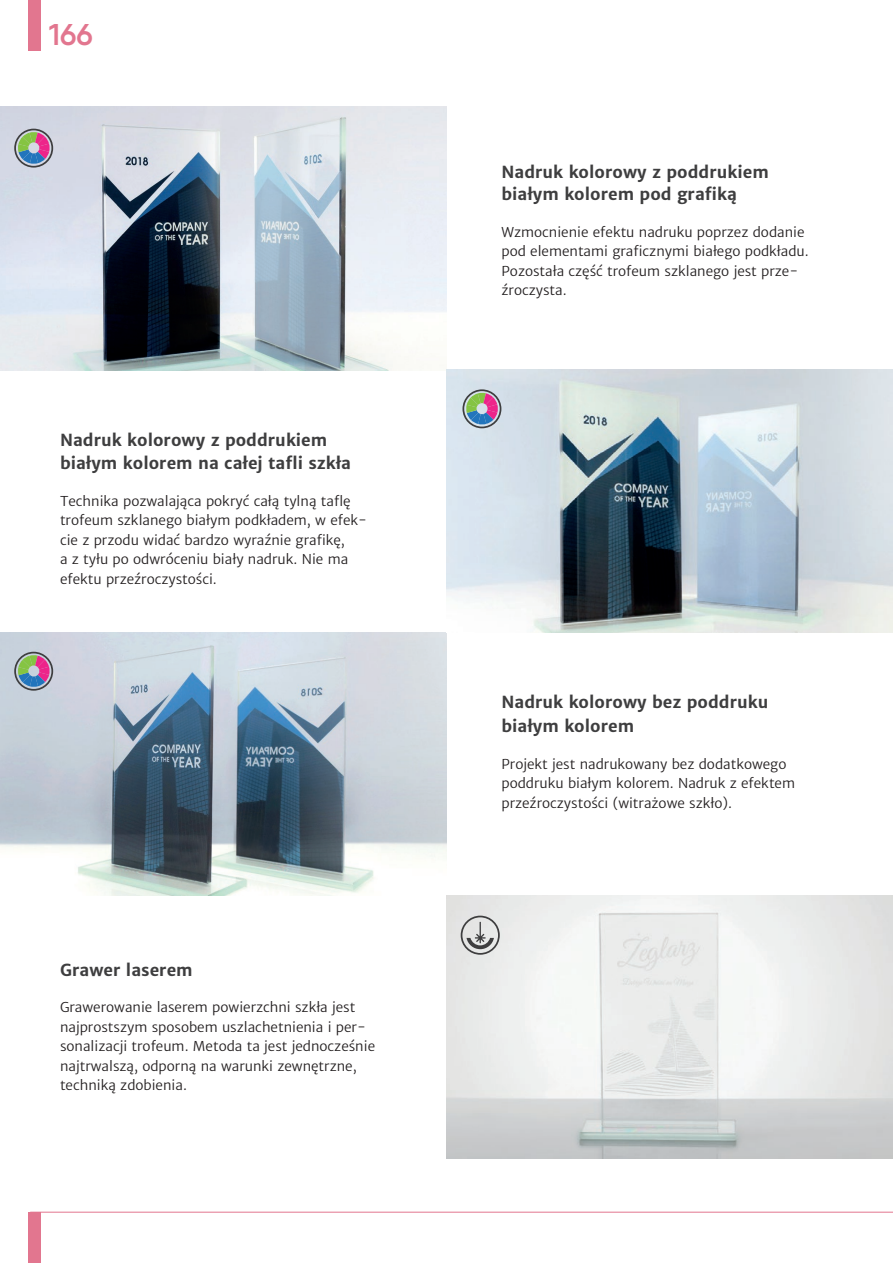
<style>
.page{position:relative;width:893px;height:1263px;background:#fff}
.page>*{position:absolute;margin:0;border:0;box-sizing:border-box;transform-origin:0 0}
.t1{font:600 30px "Qanelas";color:#e2768f}
.t2{font:700 16.5px/21.6px "Merriweather Sans";color:#3e3e3f}
.t3{font:13.5px/19.5px "Merriweather Sans";color:#231f20}
</style>
<div class="page">
<hr style="left:30px;top:1212px;width:863px;height:1px;background:#e2768f">
<div style="left:28px;top:1212px;width:13px;height:51px;background:#e2768f"></div>
<div style="left:28px;top:0;width:13px;height:51px;background:#e2768f"></div>
<img style="left:0;top:632px;width:446px;height:263px">
<img style="left:0;top:107px;width:446px;height:263px">
<img style="left:446px;top:895px;width:447px;height:263px">
<img style="left:446px;top:369px;width:447px;height:263px">
<svg style="left:461px;top:916px;width:39px;height:39px;background:#bbbcbb"></svg>
<svg style="left:462px;top:389px;width:39px;height:39px;background:#9f9ba6"></svg>
<svg style="left:14px;top:129px;width:39px;height:39px;background:#9d97a3"></svg>
<svg style="left:14px;top:652px;width:39px;height:39px;background:#9994a0"></svg>
<h1 class="t1" style="left:49px;top:16px;width:45px">166</h1>
<p class="t2" style="left:60px;top:428px;width:292px;line-height:23.4px">Nadruk kolorowy z poddrukiem białym kolorem na całej tafli szkła</p>
<p class="t3" style="left:60px;top:491px;width:309px">Technika pozwalająca pokryć całą tylną taflę trofeum szklanego białym podkładem, w efek&shy;cie z przodu widać bardzo wyraźnie grafikę,<br>a z tyłu po odwróceniu biały nadruk. Nie ma efektu przeźroczystości.</p>
<p class="t2" style="left:60px;top:959px;width:134px">Grawer laserem</p>
<p class="t3" style="left:60px;top:998px;width:317px">Grawerowanie laserem powierzchni szkła jest najprostszym sposobem uszlachetnienia i per&shy;sonalizacji trofeum. Metoda ta jest jednocześnie najtrwalszą, odporną na warunki zewnętrzne, techniką zdobienia.</p>
<p class="t2" style="left:501px;top:162px;width:269px">Nadruk kolorowy z poddrukiem białym kolorem pod grafiką</p>
<p class="t3" style="left:501px;top:222px;width:309px">Wzmocnienie efektu nadruku poprzez dodanie pod elementami graficznymi białego podkładu.<br>Pozostała część trofeum szklanego jest prze&shy;źroczysta.</p>
<p class="t2" style="left:501px;top:690px;width:268px;line-height:24px">Nadruk kolorowy bez poddruku białym kolorem</p>
<p class="t3" style="left:501px;top:754px;width:295px">Projekt jest nadrukowany bez dodatkowego poddruku białym kolorem. Nadruk z efektem przeźroczystości (witrażowe szkło).</p>
</div>
